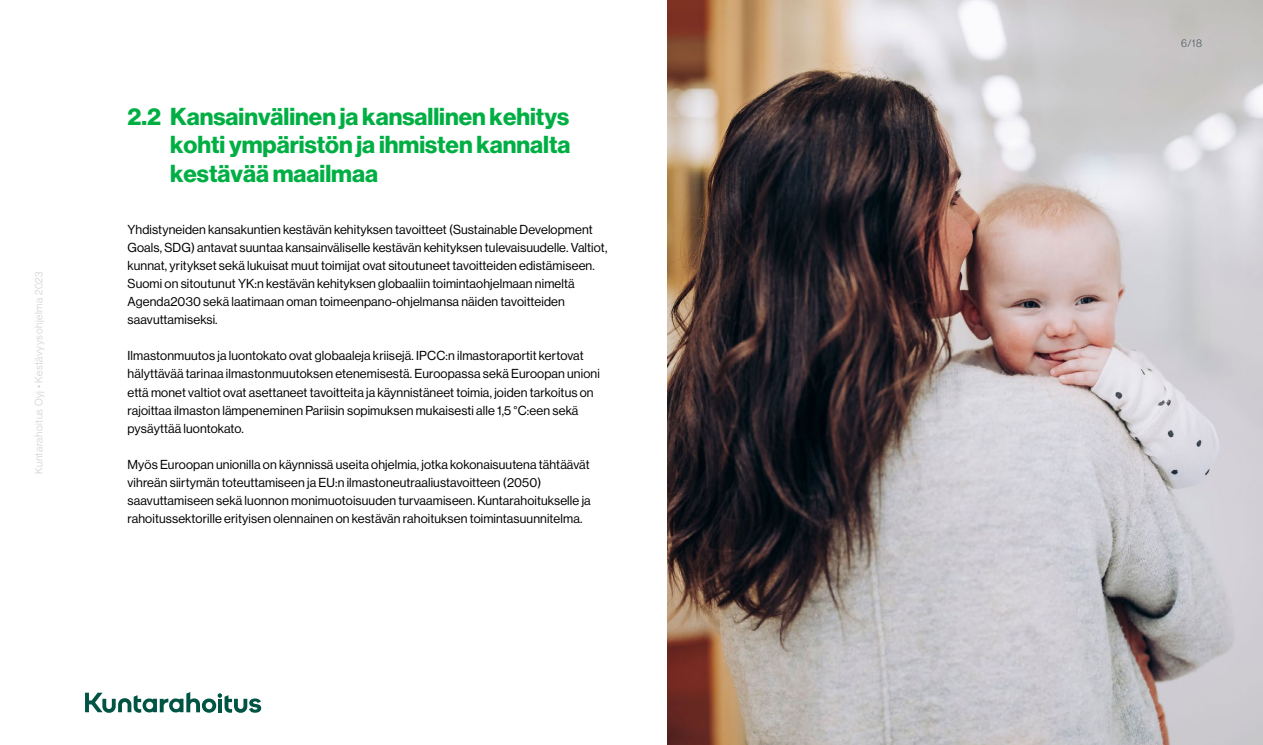
<style>
.page{position:relative;width:1263px;height:745px;background:#fff}
.page>*{position:absolute;margin:0;border:0;box-sizing:border-box;transform-origin:0 0}
.t1{font:24px/28.5px "N Haas Grotesk DS Pro 75 Bd";color:#00af43;text-align:justify}
.t2{font:12.75px/18px "N Haas Grotesk DS Pro 55 Rg";letter-spacing:.01em;color:#000}
.t3{font:10.5px "N Haas Grotesk DS Pro 45 Lt";letter-spacing:.05em;color:#d0d0d0}
.t4{font:10.5px "N Haas Grotesk DS Pro 45 Lt";color:#4e5b61}
</style>
<div class="page">
<img style="left:668px;top:0;width:595px;height:744px">
<svg style="left:85px;top:692px;width:176px;height:20px"></svg>
<p class="t3" style="left:33px;top:473px;width:204px;rotate:-90deg">Kuntarahoitus Oyj • Kestävyysohjelma 2023</p>
<h1 class="t1" style="left:170px;top:102px;width:402px;text-indent:-43px">2.2 Kansainvälinen ja kansallinen kehitys kohti ympäristön ja ihmisten kannalta kestävää maailmaa</h1>
<p class="t2" style="left:128px;top:221px;width:481px">Yhdistyneiden kansakuntien kestävän kehityksen tavoitteet (Sustainable Development Goals, SDG) antavat suuntaa kansainväliselle kestävän kehityksen tulevaisuudelle. Valtiot, kunnat, yritykset sekä lukuisat muut toimijat ovat sitoutuneet tavoitteiden edistämiseen.<br>Suomi on sitoutunut YK:n kestävän kehityksen globaaliin toimintaohjelmaan nimeltä Agenda2030 sekä laatimaan oman toimeenpano-ohjelmansa näiden tavoitteiden saavuttamiseksi.</p>
<p class="t2" style="left:128px;top:347px;width:474px">Ilmastonmuutos ja luontokato ovat globaaleja kriisejä. IPCC:n ilmastoraportit kertovat hälyttävää tarinaa ilmastonmuutoksen etenemisestä. Euroopassa sekä Euroopan unioni että monet valtiot ovat asettaneet tavoitteita ja käynnistäneet toimia, joiden tarkoitus on rajoittaa ilmaston lämpeneminen Pariisin sopimuksen mukaisesti alle 1,5 °C:een sekä pysäyttää luontokato.</p>
<p class="t2" style="left:128px;top:455px;width:465px">Myös Euroopan unionilla on käynnissä useita ohjelmia, jotka kokonaisuutena tähtäävät vihreän siirtymän toteuttamiseen ja EU:n ilmastoneutraaliustavoitteen (2050) saavuttamiseen sekä luonnon monimuotoisuuden turvaamiseen. Kuntarahoitukselle ja rahoitussektorille erityisen olennainen on kestävän rahoituksen toimintasuunnitelma.</p>
<p class="t4" style="left:1181px;top:37px;width:22px">6/18</p>
</div>
